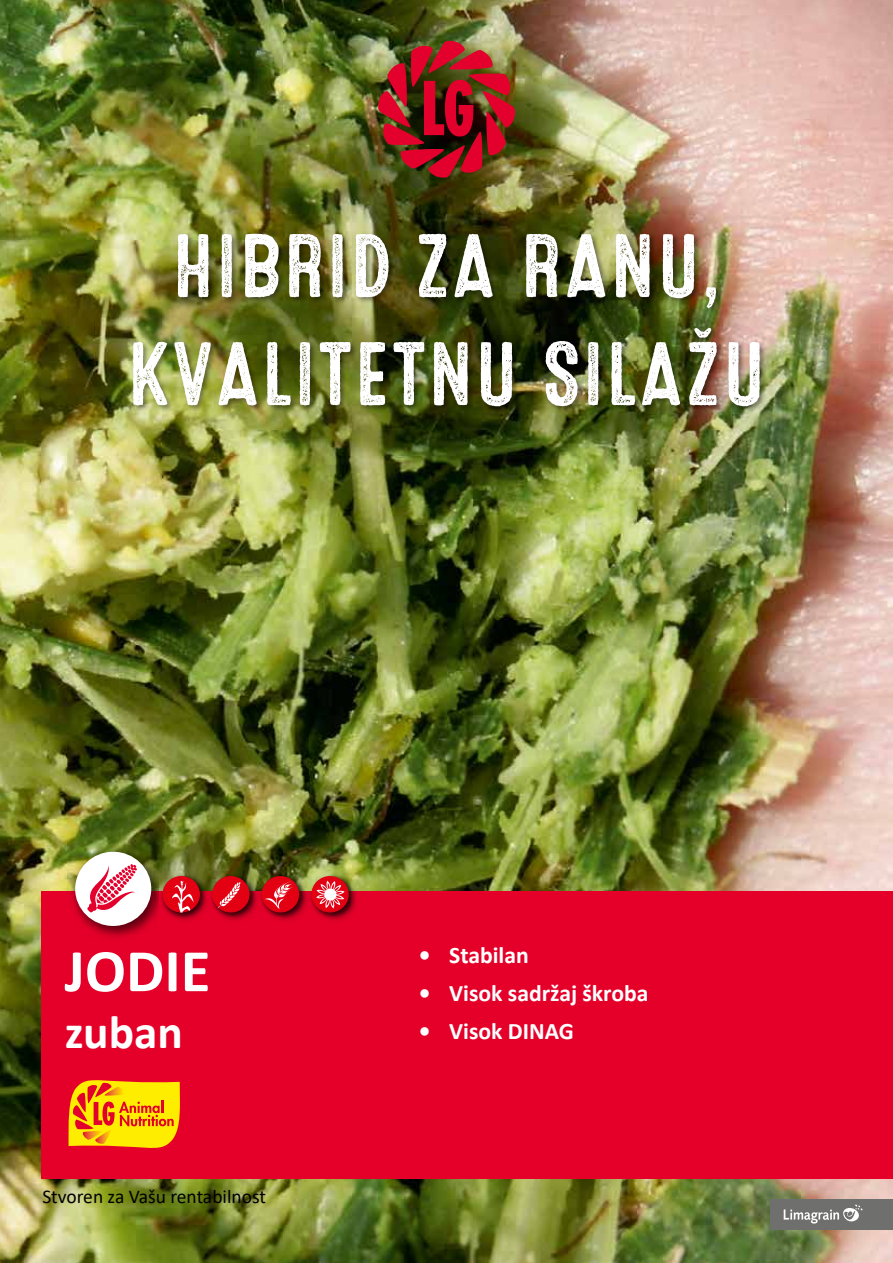
<style>
.page{position:relative;width:893px;height:1263px;background:#fff}
.page>*{position:absolute;margin:0;border:0;box-sizing:border-box;transform-origin:0 0}
.t1{font:90px/108px "Microbrew Three";color:#fff;text-align:center}
.t2{font:700 60.9px "Calibri";color:#fff}
.t3{font:700 47.4px "Calibri";color:#fff}
.t4{font:700 23.7px "Calibri";color:#fff}
.t5{font:19.5px "Calibri";color:#000}
</style>
<div class="page">
<img style="left:0;top:0;width:893px;height:1263px">
<div style="left:41px;top:891px;width:852px;height:288px;background:#e40029"></div>
<div style="left:153px;top:873px;width:205px;height:52px;background:#000;opacity:.6"></div>
<img style="left:160px;top:872px;width:147px;height:49px">
<div style="left:163px;top:876px;width:37px;height:36px;background:#e30012;border-radius:50%"></div>
<svg style="left:172px;top:880px;width:22px;height:32px"></svg>
<img style="left:307px;top:872px;width:44px;height:49px">
<div style="left:311px;top:876px;width:38px;height:36px;background:#e30012;border-radius:50%"></div>
<svg style="left:316px;top:881px;width:29px;height:27px"></svg>
<svg style="left:212px;top:876px;width:38px;height:36px"></svg>
<img style="left:159px;top:872px;width:1px;height:50px">
<svg style="left:262px;top:876px;width:37px;height:36px"></svg>
<div style="left:132px;top:232px;width:635px;height:182px;background:#000;opacity:.42"></div>
<img style="left:66px;top:843px;width:93px;height:95px">
<div style="left:75px;top:852px;width:76px;height:74px;background:#fff;border-radius:50%"></div>
<svg style="left:87px;top:864px;width:50px;height:48px"></svg>
<img style="left:376px;top:39px;width:141px;height:140px">
<div style="left:771px;top:1199px;width:122px;height:31px;background:#6f6f6e"></div>
<svg style="left:784px;top:1204px;width:78px;height:20px"></svg>
<svg style="left:68px;top:1080px;width:112px;height:68px"></svg>
<h1 class="t1" style="left:127px;top:215px;width:641px">HIBRID ZA RANU,<br>KVALITETNU SILAŽU</h1>
<h2 class="t2" style="left:65px;top:928px;width:147px">JODIE</h2>
<h3 class="t3" style="left:65px;top:999px;width:120px">zuban</h3>
<p class="t5" style="left:42px;top:1183px;width:225px">Stvoren za Vašu rentabilnost</p>
<p class="t4" style="left:419px;top:939px;width:112px">• Stabilan</p>
<p class="t4" style="left:419px;top:977px;width:231px">• Visok sadržaj škroba</p>
<p class="t4" style="left:419px;top:1015px;width:157px">• Visok DINAG</p>
</div>
